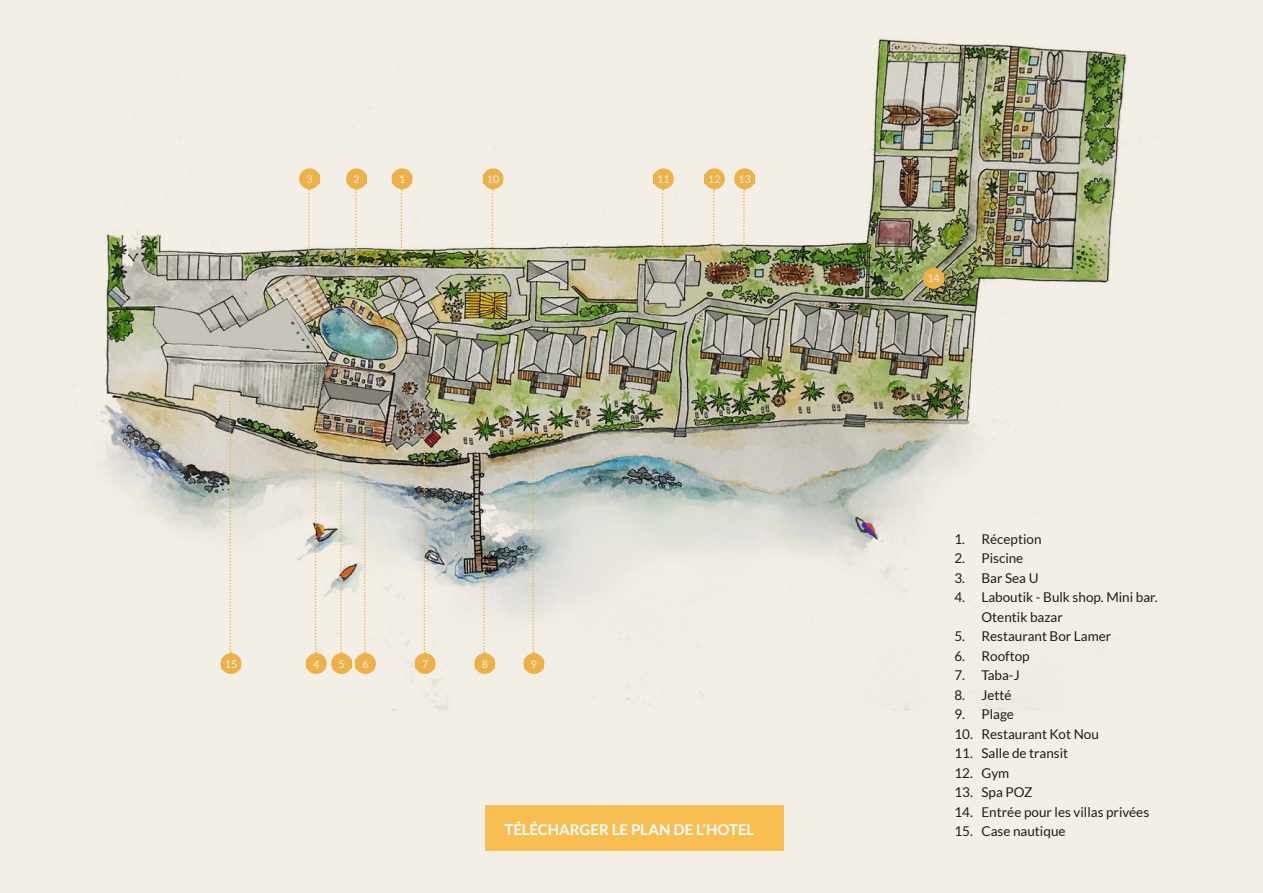
<style>
.page{position:relative;width:1263px;height:893px;background:#f3eee6}
.page>*{position:absolute;margin:0;border:0;box-sizing:border-box;transform-origin:0 0}
.t1{font:700 15px "Lato";color:#fff}
.t2{font:13.5px/19.5px "Lato";color:#231f20}
.t3{font:10.65px "Lato";color:#fff}
</style>
<div class="page">
<img style="left:72px;top:39px;width:1055px;height:671px">
<svg style="left:401px;top:189px;width:1px;height:105px"></svg>
<svg style="left:492px;top:189px;width:1px;height:105px"></svg>
<svg style="left:662px;top:189px;width:2px;height:105px"></svg>
<svg style="left:713px;top:189px;width:2px;height:82px"></svg>
<svg style="left:743px;top:189px;width:2px;height:82px"></svg>
<svg style="left:355px;top:189px;width:2px;height:138px"></svg>
<svg style="left:308px;top:189px;width:2px;height:113px"></svg>
<svg style="left:315px;top:347px;width:1px;height:306px"></svg>
<svg style="left:364px;top:430px;width:2px;height:223px"></svg>
<svg style="left:424px;top:430px;width:1px;height:223px"></svg>
<svg style="left:483px;top:569px;width:2px;height:84px"></svg>
<svg style="left:532px;top:459px;width:2px;height:194px"></svg>
<svg style="left:229px;top:395px;width:2px;height:258px"></svg>
<svg style="left:340px;top:407px;width:2px;height:246px"></svg>
<div style="left:392px;top:168px;width:20px;height:21px;background:#edb149;border-radius:50%"></div>
<div style="left:483px;top:168px;width:20px;height:21px;background:#edb149;border-radius:50%"></div>
<svg style="left:653px;top:168px;width:21px;height:21px"></svg>
<svg style="left:704px;top:168px;width:21px;height:21px"></svg>
<svg style="left:734px;top:168px;width:21px;height:21px"></svg>
<svg style="left:346px;top:168px;width:21px;height:21px"></svg>
<svg style="left:299px;top:168px;width:21px;height:21px"></svg>
<svg style="left:306px;top:653px;width:21px;height:21px"></svg>
<svg style="left:355px;top:653px;width:21px;height:21px"></svg>
<div style="left:415px;top:653px;width:20px;height:21px;background:#edb149;border-radius:50%"></div>
<svg style="left:474px;top:653px;width:21px;height:21px"></svg>
<svg style="left:523px;top:653px;width:21px;height:21px"></svg>
<svg style="left:923px;top:268px;width:21px;height:21px"></svg>
<div style="left:221px;top:653px;width:20px;height:21px;background:#edb149;border-radius:50%"></div>
<svg style="left:331px;top:653px;width:21px;height:21px"></svg>
<div style="left:393px;top:174px;width:19px;height:9px;background:#edb149"></div>
<div style="left:484px;top:174px;width:19px;height:9px;background:#edb149"></div>
<div style="left:654px;top:174px;width:19px;height:9px;background:#edb149"></div>
<div style="left:705px;top:174px;width:19px;height:9px;background:#edb149"></div>
<div style="left:735px;top:174px;width:19px;height:9px;background:#edb149"></div>
<div style="left:347px;top:174px;width:19px;height:9px;background:#edb149"></div>
<div style="left:300px;top:174px;width:19px;height:9px;background:#edb149"></div>
<div style="left:307px;top:659px;width:19px;height:9px;background:#edb149"></div>
<div style="left:356px;top:659px;width:19px;height:9px;background:#edb149"></div>
<div style="left:416px;top:659px;width:19px;height:9px;background:#edb149"></div>
<div style="left:475px;top:659px;width:19px;height:9px;background:#edb149"></div>
<div style="left:524px;top:659px;width:19px;height:9px;background:#edb149"></div>
<div style="left:924px;top:274px;width:19px;height:9px;background:#edb149"></div>
<div style="left:221px;top:659px;width:19px;height:9px;background:#edb149"></div>
<div style="left:332px;top:659px;width:19px;height:9px;background:#edb149"></div>
<div style="left:485px;top:805px;width:299px;height:45px;background:#f9be51"></div>
<p class="t3" style="left:306px;top:173px;width:8px">3</p>
<p class="t3" style="left:353px;top:173px;width:8px">2</p>
<p class="t3" style="left:399px;top:173px;width:8px">1</p>
<p class="t3" style="left:487px;top:173px;width:14px">10</p>
<p class="t3" style="left:657px;top:173px;width:14px">11</p>
<p class="t3" style="left:708px;top:173px;width:14px">12</p>
<p class="t3" style="left:738px;top:173px;width:14px">13</p>
<p class="t3" style="left:313px;top:658px;width:8px">4</p>
<p class="t3" style="left:362px;top:658px;width:8px">6</p>
<p class="t3" style="left:422px;top:658px;width:8px">7</p>
<p class="t3" style="left:482px;top:658px;width:8px">8</p>
<p class="t3" style="left:531px;top:658px;width:8px">9</p>
<p class="t3" style="left:225px;top:658px;width:14px">15</p>
<p class="t3" style="left:339px;top:658px;width:8px">5</p>
<p class="t1" style="left:504px;top:820px;width:251px">TÉLÉCHARGER LE PLAN DE L’HOTEL</p>
<p class="t3" style="left:927px;top:273px;width:14px">14</p>
<p class="t2" style="left:954px;top:529px;width:89px">1. Réception</p>
<p class="t2" style="left:954px;top:548px;width:70px">2. Piscine</p>
<p class="t2" style="left:954px;top:568px;width:86px">3. Bar Sea U</p>
<p class="t2" style="left:981px;top:587px;width:178px;text-indent:-27px">4. Laboutik - Bulk shop. Mini bar.<br>Otentik bazar</p>
<p class="t2" style="left:954px;top:626px;width:158px">5. Restaurant Bor Lamer</p>
<p class="t2" style="left:954px;top:646px;width:77px">6. Rooftop</p>
<p class="t2" style="left:954px;top:665px;width:67px">7. Taba-J</p>
<p class="t2" style="left:954px;top:685px;width:59px">8. Jetté</p>
<p class="t2" style="left:954px;top:704px;width:61px">9. Plage</p>
<p class="t2" style="left:954px;top:724px;width:146px">10. Restaurant Kot Nou</p>
<p class="t2" style="left:954px;top:743px;width:115px">11. Salle de transit</p>
<p class="t2" style="left:954px;top:763px;width:56px">12. Gym</p>
<p class="t2" style="left:954px;top:782px;width:80px">13. Spa POZ</p>
<p class="t2" style="left:954px;top:802px;width:196px">14. Entrée pour les villas privées</p>
<p class="t2" style="left:954px;top:821px;width:113px">15. Case nautique</p>
</div>
